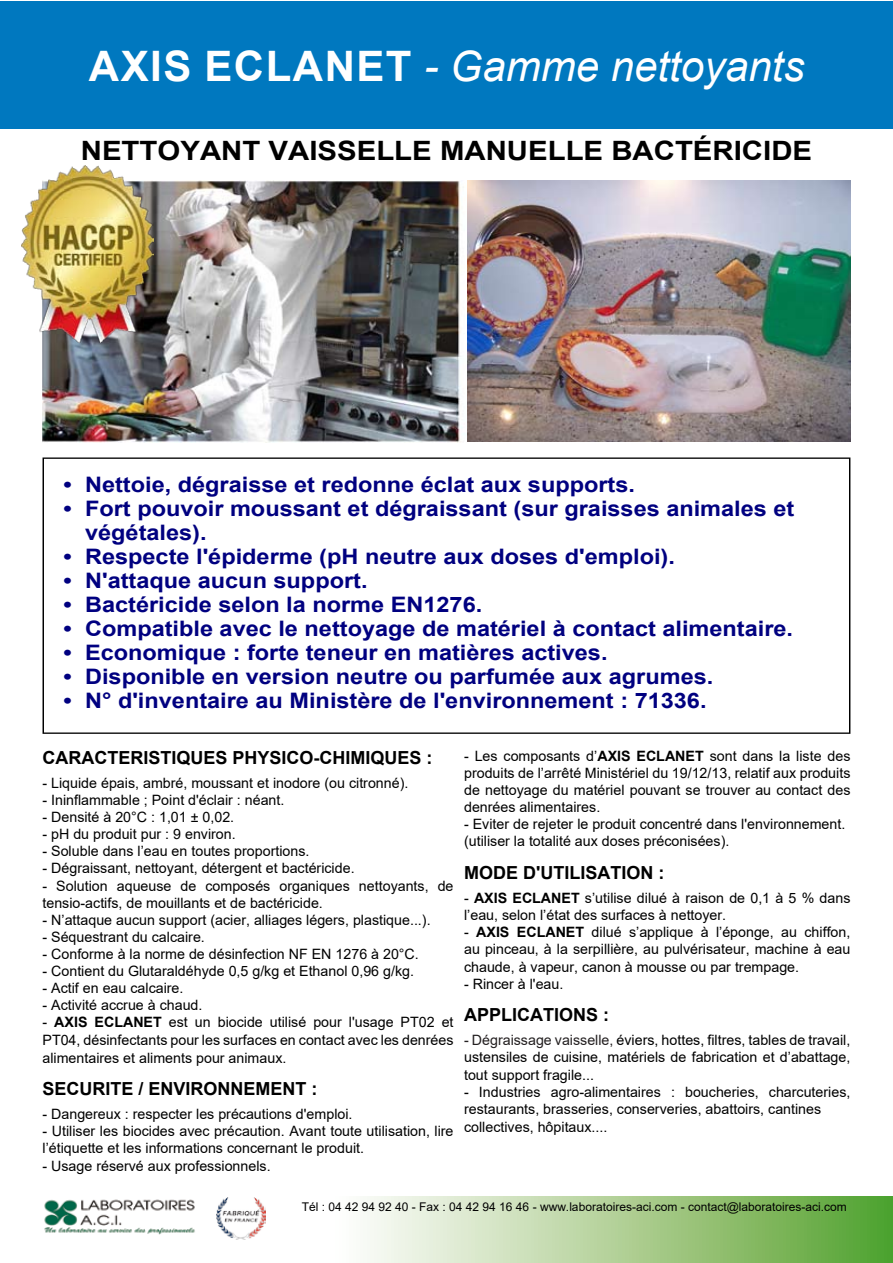
<style>
.page{position:relative;width:893px;height:1263px;background:#fff}
.page>*{position:absolute;margin:0;border:0;box-sizing:border-box;transform-origin:0 0}
.t1{font:italic 42px "Arial";color:#fff}
.t2{font:700 42px "Arial";color:#fff}
.t3{font:700 26.7px "Arial";color:#000;scale:1.1 1}
.t4{font:700 21.3px/24px "Arial";color:#000080;scale:1.1 1}
.t5{font:700 18px "Arial";color:#000}
.t6{font:14.25px/17.1px "Arial";color:#000}
.t7{font:12px "Arial";color:#000}
.s1{font-weight:700}
.s2{color:#231f20}
</style>
<div class="page">
<div style="left:0;top:1px;width:893px;height:128px;background:#0078bf"></div>
<svg style="left:216px;top:1196px;width:677px;height:67px"></svg>
<img style="left:44px;top:1199px;width:151px;height:36px">
<img style="left:43px;top:181px;width:807px;height:261px">
<img style="left:217px;top:1197px;width:48px;height:42px">
<img style="left:21px;top:166px;width:132px;height:176px">
<h1 class="t2" style="left:89px;top:37px;width:27px">axis</h1>
<h1 class="t2" style="left:204px;top:37px;width:31px">eclanet</h1>
<h1 class="t1" style="left:424px;top:39px;width:382px">- Gamme nettoyants</h1>
<h2 class="t3" style="left:81px;top:132px;width:19px">nettoyant</h2>
<h2 class="t3" style="left:269px;top:132px;width:18px">vaisselle</h2>
<h2 class="t3" style="left:440px;top:132px;width:20px">manuelle</h2>
<h2 class="t3" style="left:611px;top:132px;width:19px">bact</h2>
<h2 class="t3" style="left:693px;top:132px;width:34px">éricide</h2>
<h3 class="t4" style="left:64px;top:473px;width:521px">• Nettoie, dégraisse et redonne éclat aux supports.</h3>
<h3 class="t4" style="left:85px;top:497px;width:646px;text-indent:-22px">• Fort pouvoir moussant et dégraissant (sur graisses animales et végétales).</h3>
<h3 class="t4" style="left:64px;top:545px;width:557px">• Respecte l'épiderme (pH neutre aux doses d'emploi).</h3>
<h3 class="t4" style="left:64px;top:569px;width:278px">• N'attaque aucun support.</h3>
<h3 class="t4" style="left:64px;top:593px;width:382px">• Bactéricide selon la norme EN1276.</h3>
<h3 class="t4" style="left:64px;top:617px;width:665px">• Compatible avec le nettoyage de matériel à contact alimentaire.</h3>
<h3 class="t4" style="left:64px;top:641px;width:496px">• Economique : forte teneur en matières actives.</h3>
<h3 class="t4" style="left:64px;top:665px;width:592px">• Disponible en version neutre ou parfumée aux agrumes.</h3>
<h3 class="t4" style="left:64px;top:689px;width:586px">• N° d'inventaire au Ministère de l'environnement : 71336.</h3>
<p class="t5" style="left:43px;top:745px;width:392px">CARACTERISTIQUES PHYSICO-CHIMIQUES :</p>
<p class="t6" style="left:43px;top:774px;width:367px">- Liquide épais, ambré, moussant et inodore (ou citronné).</p>
<p class="t6" style="left:43px;top:791px;width:243px">- Ininflammable ; Point d'éclair : néant.</p>
<p class="t6" style="left:43px;top:808px;width:193px">- Densité à 20°C : 1,01 ± 0,02.</p>
<p class="t6" style="left:43px;top:826px;width:195px">- pH du produit pur : 9 environ.</p>
<p class="t6" style="left:43px;top:843px;width:268px">- Soluble dans l’eau en toutes proportions.</p>
<p class="t6" style="left:43px;top:860px;width:314px">- Dégraissant, nettoyant, détergent et bactéricide.</p>
<p class="t6" style="left:43px;top:877px;width:413px">- Solution aqueuse de composés organiques nettoyants, de tensio-actifs, de mouillants et de bactéricide.</p>
<p class="t6" style="left:43px;top:911px;width:390px">- N’attaque aucun support (acier, alliages légers, plastique...).</p>
<p class="t6" style="left:43px;top:928px;width:164px">- Séquestrant du calcaire.</p>
<p class="t6" style="left:43px;top:945px;width:378px">- Conforme à la norme de désinfection NF EN 1276 à 20°C.</p>
<p class="t6" style="left:43px;top:962px;width:373px">- Contient du Glutaraldéhyde 0,5 g/kg et Ethanol 0,96 g/kg.</p>
<p class="t6" style="left:43px;top:979px;width:142px">- Actif en eau calcaire.</p>
<p class="t6" style="left:43px;top:997px;width:161px">- Activité accrue à chaud.</p>
<p class="t6" style="left:43px;top:1013px;width:413px;line-height:17.5px;text-align:justify">- <span class="s1">AXIS ECLANET</span> est un biocide utilisé pour l'usage PT02 et PT04, désinfectants pour les surfaces en contact avec les denrées alimentaires et aliments pour animaux.</p>
<p class="t5" style="left:43px;top:1076px;width:277px">SECURITE / ENVIRONNEMENT :</p>
<p class="t6" style="left:43px;top:1105px;width:312px">- Dangereux : respecter les précautions d'emploi.</p>
<p class="t6" style="left:43px;top:1123px;width:413px">- Utiliser les biocides avec précaution. Avant toute utilisation, lire l’étiquette et les informations concernant le produit.</p>
<p class="t6" style="left:43px;top:1157px;width:230px">- Usage réservé aux professionnels.</p>
<p class="t6" style="left:464px;top:747px;width:388px;text-align:justify">- Les composants d’<span class="s1">AXIS ECLANET</span> sont dans la liste des produits de l’arrêté Ministériel du 19/12/13, relatif aux produits de nettoyage du matériel pouvant se trouver au contact des denrées alimentaires.</p>
<p class="t6" style="left:464px;top:816px;width:383px">- Eviter de rejeter le produit concentré dans l'environnement. (utiliser la totalité aux doses préconisées).</p>
<p class="t5" style="left:464px;top:860px;width:202px">MODE D'UTILISATION :</p>
<p class="t6" style="left:464px;top:889px;width:388px">- <span class="s1">AXIS ECLANET</span> s’utilise dilué à raison de 0,1 à 5 % dans l’eau, selon l’état des surfaces à nettoyer.</p>
<p class="t6" style="left:464px;top:924px;width:388px;text-align:justify">- <span class="s1">AXIS ECLANET</span> dilué s’applique à l’éponge, au chiffon, au pinceau, à la serpillière, au pulvérisateur, machine à eau chaude, à vapeur, canon à mousse ou par trempage.</p>
<p class="t6" style="left:464px;top:975px;width:101px">- Rincer à l'eau.</p>
<p class="t5" style="left:464px;top:1002px;width:49px">applications</p>
<p class="t5" style="left:603px;top:1002px;width:7px">:</p>
<p class="t6" style="left:464px;top:1032px;width:388px;text-align:justify"><span class="s2">- Dégraissage vaisselle,</span> éviers, hottes, filtres, tables de travail, ustensiles de cuisine, matériels de fabrication et d’abattage, tout support fragile...</p>
<p class="t6" style="left:464px;top:1083px;width:388px;line-height:17.5px">- Industries agro-alimentaires : boucheries, charcuteries, restaurants, brasseries, conserveries, abattoirs, cantines collectives, hôpitaux....</p>
<p class="t7" style="left:302px;top:1198px;width:547px">Tél : 04 42 94 92 40 - Fax : 04 42 94 16 46 - www.laboratoires-aci.com - contact@laboratoires-aci.com</p>
</div>
